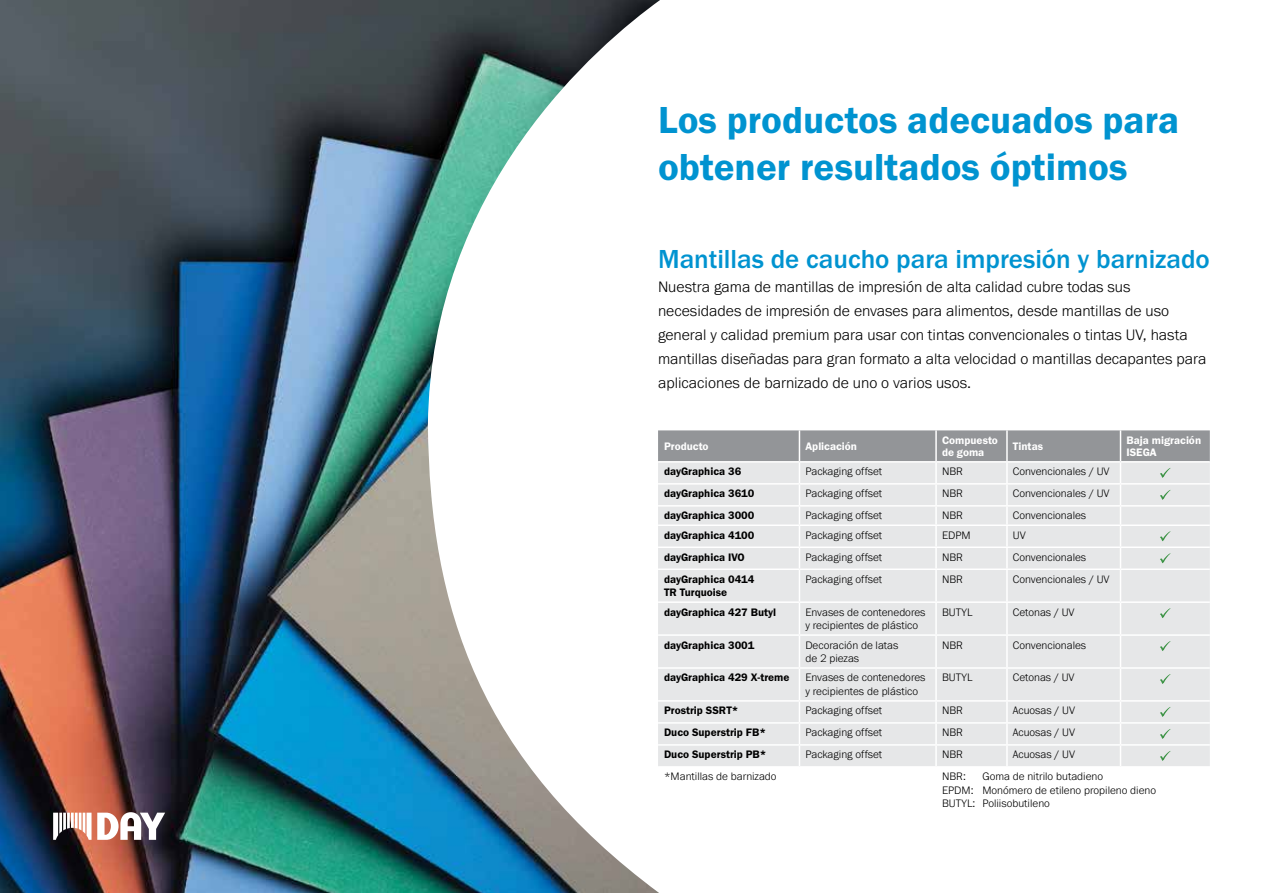
<style>
.page{position:relative;width:1263px;height:893px;background:#fff}
.page>*{position:absolute;margin:0;border:0;box-sizing:border-box;transform-origin:0 0}
.t1{font:39px/46.8px "Franklin Gothic URW Dem";color:#0093d0}
.t2{font:500 27px "Franklin Gothic URW";color:#0093d0}
.t3{font:300 15.75px/24px "Franklin Gothic URW";color:#000}
.t4{font:300 11.25px/13.5px "Franklin Gothic URW";color:#000}
.t5{font:11.25px/13.5px "Franklin Gothic URW Dem";color:#000}
.t6{font:11.25px/12px "Franklin Gothic URW Dem";color:#fff}
</style>
<div class="page">
<img style="left:0;top:0;width:660px;height:893px">
<svg style="left:53px;top:812px;width:112px;height:28px"></svg>
<div style="left:658px;top:570px;width:552px;height:196px;background:#e6e7e8"></div>
<hr style="left:658px;top:568px;width:141px;height:2px;background:#fff">
<hr style="left:799px;top:570px;width:1px;height:31px;background:#fff">
<hr style="left:935px;top:570px;width:2px;height:31px;background:#fff">
<hr style="left:1006px;top:570px;width:2px;height:31px;background:#fff">
<hr style="left:1120px;top:570px;width:1px;height:31px;background:#fff">
<hr style="left:658px;top:601px;width:141px;height:2px;background:#fff">
<hr style="left:799px;top:601px;width:137px;height:2px;background:#fff">
<hr style="left:799px;top:603px;width:1px;height:31px;background:#fff">
<hr style="left:936px;top:601px;width:71px;height:2px;background:#fff">
<hr style="left:935px;top:603px;width:2px;height:31px;background:#fff">
<hr style="left:1007px;top:601px;width:113px;height:2px;background:#fff">
<hr style="left:1006px;top:603px;width:2px;height:31px;background:#fff">
<hr style="left:1120px;top:601px;width:90px;height:2px;background:#fff">
<hr style="left:1120px;top:603px;width:1px;height:31px;background:#fff">
<hr style="left:658px;top:634px;width:141px;height:2px;background:#fff">
<hr style="left:799px;top:634px;width:137px;height:2px;background:#fff">
<hr style="left:799px;top:636px;width:1px;height:31px;background:#fff">
<hr style="left:936px;top:634px;width:71px;height:2px;background:#fff">
<hr style="left:935px;top:636px;width:2px;height:31px;background:#fff">
<hr style="left:1007px;top:634px;width:113px;height:2px;background:#fff">
<hr style="left:1006px;top:636px;width:2px;height:31px;background:#fff">
<hr style="left:1120px;top:634px;width:90px;height:2px;background:#fff">
<hr style="left:1120px;top:636px;width:1px;height:31px;background:#fff">
<hr style="left:658px;top:667px;width:141px;height:2px;background:#fff">
<hr style="left:799px;top:667px;width:137px;height:2px;background:#fff">
<hr style="left:799px;top:669px;width:1px;height:31px;background:#fff">
<hr style="left:936px;top:667px;width:71px;height:2px;background:#fff">
<hr style="left:935px;top:669px;width:2px;height:31px;background:#fff">
<hr style="left:1007px;top:667px;width:113px;height:2px;background:#fff">
<hr style="left:1006px;top:669px;width:2px;height:31px;background:#fff">
<hr style="left:1120px;top:667px;width:90px;height:2px;background:#fff">
<hr style="left:1120px;top:669px;width:1px;height:31px;background:#fff">
<hr style="left:658px;top:700px;width:141px;height:2px;background:#fff">
<hr style="left:799px;top:700px;width:137px;height:2px;background:#fff">
<hr style="left:936px;top:700px;width:71px;height:2px;background:#fff">
<hr style="left:935px;top:702px;width:2px;height:20px;background:#fff">
<hr style="left:1007px;top:700px;width:113px;height:2px;background:#fff">
<hr style="left:1006px;top:702px;width:2px;height:20px;background:#fff">
<hr style="left:1120px;top:700px;width:90px;height:2px;background:#fff">
<hr style="left:658px;top:722px;width:141px;height:2px;background:#fff">
<hr style="left:799px;top:722px;width:137px;height:2px;background:#fff">
<hr style="left:936px;top:722px;width:71px;height:2px;background:#fff">
<hr style="left:935px;top:724px;width:2px;height:20px;background:#fff">
<hr style="left:1007px;top:722px;width:113px;height:2px;background:#fff">
<hr style="left:1006px;top:724px;width:2px;height:20px;background:#fff">
<hr style="left:1120px;top:722px;width:90px;height:2px;background:#fff">
<hr style="left:658px;top:744px;width:141px;height:2px;background:#fff">
<hr style="left:799px;top:744px;width:137px;height:2px;background:#fff">
<svg style="left:799px;top:702px;width:1px;height:64px"></svg>
<hr style="left:936px;top:744px;width:71px;height:2px;background:#fff">
<hr style="left:935px;top:746px;width:2px;height:20px;background:#fff">
<hr style="left:1007px;top:744px;width:113px;height:2px;background:#fff">
<hr style="left:1006px;top:746px;width:2px;height:20px;background:#fff">
<hr style="left:1120px;top:744px;width:90px;height:2px;background:#fff">
<svg style="left:1120px;top:702px;width:1px;height:64px"></svg>
<hr style="left:658px;top:766px;width:141px;height:2px;background:#fff">
<hr style="left:658px;top:813px;width:141px;height:1px;background:#fff">
<svg style="left:658px;top:430px;width:552px;height:138px;background:#d5d6d7"></svg>
<svg style="left:1160px;top:608px;width:10px;height:10px"></svg>
<svg style="left:1160px;top:641px;width:10px;height:10px"></svg>
<svg style="left:1160px;top:674px;width:10px;height:10px"></svg>
<svg style="left:1160px;top:707px;width:10px;height:10px"></svg>
<svg style="left:1160px;top:729px;width:10px;height:10px"></svg>
<svg style="left:1160px;top:751px;width:10px;height:10px"></svg>
<h1 class="t1" style="left:658px;top:96px;width:523px">Los productos adecuados para obtener resultados óptimos</h1>
<h2 class="t2" style="left:658px;top:242px;width:553px">Mantillas de caucho para impresión y barnizado</h2>
<p class="t3" style="left:658px;top:274px;width:550px">Nuestra gama de mantillas de impresión de alta calidad cubre todas sus necesidades de impresión de envases para alimentos, desde mantillas de uso general y calidad premium para usar con tintas convencionales o tintas UV, hasta mantillas diseñadas para gran formato a alta velocidad o mantillas decapantes para aplicaciones de barnizado de uno o varios usos.</p>
<p class="t6" style="left:664px;top:440px;width:46px">Producto</p>
<p class="t6" style="left:805px;top:440px;width:53px">Aplicación</p>
<p class="t6" style="left:942px;top:434px;width:57px">Compuesto de goma</p>
<p class="t6" style="left:1013px;top:440px;width:32px">Tintas</p>
<p class="t6" style="left:1126px;top:434px;width:76px">Baja migración<br>ISEGA</p>
<p class="t5" style="left:664px;top:465px;width:79px">dayGraphica 36</p>
<p class="t4" style="left:805px;top:465px;width:78px">Packaging offset</p>
<p class="t4" style="left:942px;top:465px;width:22px">NBR</p>
<p class="t4" style="left:1013px;top:465px;width:98px">Convencionales / UV</p>
<p class="t5" style="left:664px;top:487px;width:92px">dayGraphica 3610</p>
<p class="t4" style="left:805px;top:487px;width:78px">Packaging offset</p>
<p class="t4" style="left:942px;top:487px;width:22px">NBR</p>
<p class="t4" style="left:1013px;top:487px;width:98px">Convencionales / UV</p>
<p class="t5" style="left:664px;top:509px;width:92px">dayGraphica 3000</p>
<p class="t4" style="left:805px;top:509px;width:78px">Packaging offset</p>
<p class="t4" style="left:942px;top:509px;width:22px">NBR</p>
<p class="t4" style="left:1013px;top:509px;width:75px">Convencionales</p>
<p class="t5" style="left:664px;top:528px;width:92px">dayGraphica 4100</p>
<p class="t4" style="left:805px;top:528px;width:78px">Packaging offset</p>
<p class="t4" style="left:942px;top:528px;width:30px">EDPM</p>
<p class="t4" style="left:1013px;top:528px;width:14px">UV</p>
<p class="t5" style="left:664px;top:550px;width:82px">dayGraphica IVO</p>
<p class="t4" style="left:805px;top:550px;width:78px">Packaging offset</p>
<p class="t4" style="left:942px;top:550px;width:22px">NBR</p>
<p class="t4" style="left:1013px;top:550px;width:75px">Convencionales</p>
<p class="t5" style="left:664px;top:572px;width:92px">dayGraphica 0414<br>TR Turquoise</p>
<p class="t4" style="left:805px;top:572px;width:78px">Packaging offset</p>
<p class="t4" style="left:942px;top:572px;width:22px">NBR</p>
<p class="t4" style="left:1013px;top:572px;width:98px">Convencionales / UV</p>
<p class="t5" style="left:664px;top:605px;width:114px">dayGraphica 427 Butyl</p>
<p class="t4" style="left:805px;top:605px;width:122px">Envases de contenedores y recipientes de plástico</p>
<p class="t4" style="left:942px;top:605px;width:32px">BUTYL</p>
<p class="t4" style="left:1013px;top:605px;width:63px">Cetonas / UV</p>
<p class="t5" style="left:664px;top:638px;width:92px">dayGraphica 3001</p>
<p class="t4" style="left:805px;top:638px;width:94px">Decoración de latas de 2 piezas</p>
<p class="t4" style="left:942px;top:638px;width:22px">NBR</p>
<p class="t4" style="left:1013px;top:638px;width:75px">Convencionales</p>
<p class="t5" style="left:664px;top:671px;width:127px">dayGraphica 429 X-treme</p>
<p class="t4" style="left:805px;top:671px;width:122px">Envases de contenedores y recipientes de plástico</p>
<p class="t4" style="left:942px;top:671px;width:32px">BUTYL</p>
<p class="t4" style="left:1013px;top:671px;width:63px">Cetonas / UV</p>
<p class="t5" style="left:664px;top:704px;width:76px">Prostrip SSRT*</p>
<p class="t4" style="left:805px;top:704px;width:78px">Packaging offset</p>
<p class="t4" style="left:942px;top:704px;width:22px">NBR</p>
<p class="t4" style="left:1013px;top:704px;width:64px">Acuosas / UV</p>
<p class="t5" style="left:664px;top:726px;width:103px">Duco Superstrip FB*</p>
<p class="t4" style="left:805px;top:726px;width:78px">Packaging offset</p>
<p class="t4" style="left:942px;top:726px;width:22px">NBR</p>
<p class="t4" style="left:1013px;top:726px;width:64px">Acuosas / UV</p>
<p class="t5" style="left:664px;top:748px;width:104px">Duco Superstrip PB*</p>
<p class="t4" style="left:805px;top:748px;width:78px">Packaging offset</p>
<p class="t4" style="left:942px;top:748px;width:22px">NBR</p>
<p class="t4" style="left:1013px;top:748px;width:64px">Acuosas / UV</p>
<p class="t4" style="left:664px;top:770px;width:114px">*Mantillas de barnizado</p>
<p class="t4" style="left:942px;top:770px;width:25px">NBR:</p>
<p class="t4" style="left:942px;top:770px;width:216px;text-indent:40px">Goma de nitrilo butadieno<br>EPDM: Monómero de etileno propileno dieno<br>BUTYL: Poliisobutileno</p>
</div>
